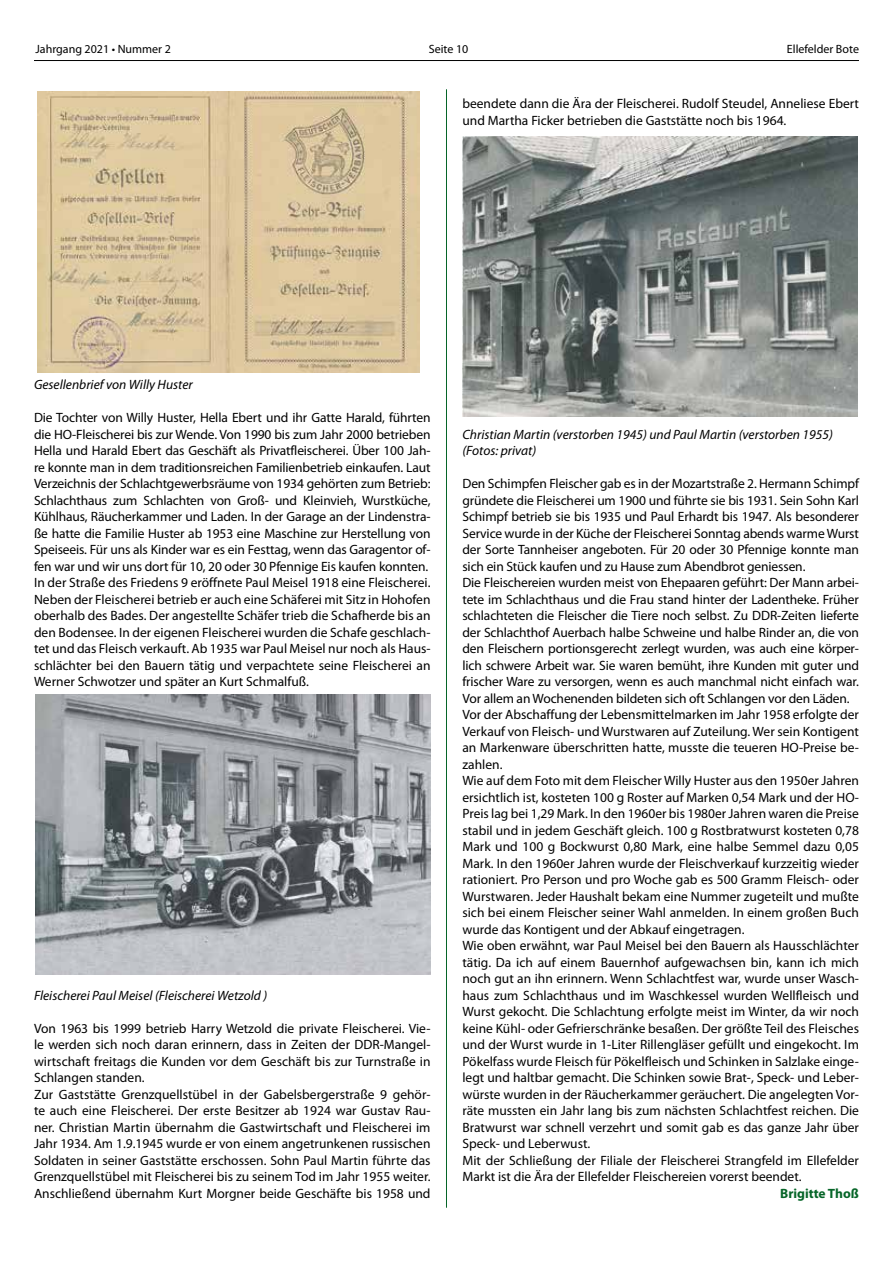
<style>
.page{position:relative;width:893px;height:1263px;background:#fff}
.page>*{position:absolute;margin:0;border:0;box-sizing:border-box;transform-origin:0 0}
.t1{font:13.5px/16.5px "Myriad Pro";color:#000}
.t2{font:italic 13.5px/16.5px "Myriad Pro";color:#000}
.t3{font:700 13.5px "Myriad Pro";color:#066528}
.t4{font:12px "Myriad Pro";color:#000}
</style>
<div class="page">
<hr style="left:34px;top:60px;width:825px;height:1px;background:#000">
<hr style="left:446px;top:89px;width:1px;height:1119px;background:#066528">
<img style="left:37px;top:92px;width:383px;height:281px">
<img style="left:462px;top:136px;width:396px;height:281px">
<img style="left:35px;top:694px;width:396px;height:281px">
<p class="t4" style="left:36px;top:42px;width:137px">Jahrgang 2021 • Nummer 2</p>
<p class="t4" style="left:429px;top:42px;width:41px">Seite 10</p>
<p class="t4" style="left:787px;top:42px;width:74px">Ellefelder Bote</p>
<p class="t1" style="left:462px;top:95px;width:398px">beendete dann die Ära der Fleischerei. Rudolf Steudel, Anneliese Ebert und Martha Ficker betrieben die Gaststätte noch bis 1964.</p>
<p class="t2" style="left:34px;top:376px;width:160px">Gesellenbrief von Willy Huster</p>
<p class="t1" style="left:34px;top:409px;width:398px">Die Tochter von Willy Huster, Hella Ebert und ihr Gatte Harald, führten die HO-Fleischerei bis zur Wende. Von 1990 bis zum Jahr 2000 betrieben Hella und Harald Ebert das Geschäft als Privatfleischerei. Über 100 Jah&shy;re konnte man in dem traditionsreichen Familienbetrieb einkaufen. Laut Verzeichnis der Schlachtgewerbsräume von 1934 gehörten zum Betrieb:<br>Schlachthaus zum Schlachten von Groß- und Kleinvieh, Wurstküche, Kühlhaus, Räucherkammer und Laden. In der Garage an der Lindenstra&shy;ße hatte die Familie Huster ab 1953 eine Maschine zur Herstellung von Speiseeis. Für uns als Kinder war es ein Festtag, wenn das Garagentor of&shy;fen war und wir uns dort für 10, 20 oder 30 Pfennige Eis kaufen konnten.<br>In der Straße des Friedens 9 eröffnete Paul Meisel 1918 eine Fleischerei.<br>Neben der Fleischerei betrieb er auch eine Schäferei mit Sitz in Hohofen oberhalb des Bades. Der angestellte Schäfer trieb die Schafherde bis an den Bodensee. In der eigenen Fleischerei wurden die Schafe geschlach&shy;tet und das Fleisch verkauft. Ab 1935 war Paul Meisel nur noch als Haus&shy;schlächter bei den Bauern tätig und verpachtete seine Fleischerei an Werner Schwotzer und später an Kurt Schmalfuß.</p>
<p class="t2" style="left:34px;top:986px;width:235px">Fleischerei Paul Meisel (Fleischerei Wetzold )</p>
<p class="t1" style="left:34px;top:1019px;width:398px">Von 1963 bis 1999 betrieb Harry Wetzold die private Fleischerei. Vie&shy;le werden sich noch daran erinnern, dass in Zeiten der DDR-Mangel&shy;wirtschaft freitags die Kunden vor dem Geschäft bis zur Turnstraße in Schlangen standen.<br>Zur Gaststätte Grenzquellstübel in der Gabelsbergerstraße 9 gehör&shy;te auch eine Fleischerei. Der erste Besitzer ab 1924 war Gustav Rau&shy;ner. Christian Martin übernahm die Gastwirtschaft und Fleischerei im Jahr 1934. Am 1.9.1945 wurde er von einem angetrunkenen russischen Soldaten in seiner Gaststätte erschossen. Sohn Paul Martin führte das Grenzquellstübel mit Fleischerei bis zu seinem Tod im Jahr 1955 weiter.<br>Anschließend übernahm Kurt Morgner beide Geschäfte bis 1958 und</p>
<p class="t2" style="left:462px;top:426px;width:372px">Christian Martin (verstorben 1945) und Paul Martin (verstorben 1955) (Fotos: privat)</p>
<p class="t1" style="left:462px;top:475px;width:398px">Den Schimpfen Fleischer gab es in der Mozartstraße 2. Hermann Schimpf gründete die Fleischerei um 1900 und führte sie bis 1931. Sein Sohn Karl Schimpf betrieb sie bis 1935 und Paul Erhardt bis 1947. Als besonderer Service wurde in der Küche der Fleischerei Sonntag abends warme Wurst der Sorte Tannheiser angeboten. Für 20 oder 30 Pfennige konnte man sich ein Stück kaufen und zu Hause zum Abendbrot geniessen.<br>Die Fleischereien wurden meist von Ehepaaren geführt: Der Mann arbei&shy;tete im Schlachthaus und die Frau stand hinter der Ladentheke. Früher schlachteten die Fleischer die Tiere noch selbst. Zu DDR-Zeiten lieferte der Schlachthof Auerbach halbe Schweine und halbe Rinder an, die von den Fleischern portionsgerecht zerlegt wurden, was auch eine körper&shy;lich schwere Arbeit war. Sie waren bemüht, ihre Kunden mit guter und frischer Ware zu versorgen, wenn es auch manchmal nicht einfach war.<br>Vor allem an Wochenenden bildeten sich oft Schlangen vor den Läden.<br>Vor der Abschaffung der Lebensmittelmarken im Jahr 1958 erfolgte der Verkauf von Fleisch- und Wurstwaren auf Zuteilung. Wer sein Kontigent an Markenware überschritten hatte, musste die teueren HO-Preise be&shy;zahlen.<br>Wie auf dem Foto mit dem Fleischer Willy Huster aus den 1950er Jahren ersichtlich ist, kosteten 100 g Roster auf Marken 0,54 Mark und der HO-Preis lag bei 1,29 Mark. In den 1960er bis 1980er Jahren waren die Preise stabil und in jedem Geschäft gleich. 100 g Rostbratwurst kosteten 0,78<br>Mark und 100 g Bockwurst 0,80 Mark, eine halbe Semmel dazu 0,05<br>Mark. In den 1960er Jahren wurde der Fleischverkauf kurzzeitig wieder rationiert. Pro Person und pro Woche gab es 500 Gramm Fleisch- oder Wurstwaren. Jeder Haushalt bekam eine Nummer zugeteilt und mußte sich bei einem Fleischer seiner Wahl anmelden. In einem großen Buch wurde das Kontigent und der Abkauf eingetragen.<br>Wie oben erwähnt, war Paul Meisel bei den Bauern als Hausschlächter tätig. Da ich auf einem Bauernhof aufgewachsen bin, kann ich mich noch gut an ihn erinnern. Wenn Schlachtfest war, wurde unser Wasch&shy;haus zum Schlachthaus und im Waschkessel wurden Wellfleisch und Wurst gekocht. Die Schlachtung erfolgte meist im Winter, da wir noch keine Kühl- oder Gefrierschränke besaßen. Der größte Teil des Fleisches und der Wurst wurde in 1-Liter Rillengläser gefüllt und eingekocht. Im Pökelfass wurde Fleisch für Pökelfleisch und Schinken in Salzlake einge&shy;legt und haltbar gemacht. Die Schinken sowie Brat-, Speck- und Leber&shy;würste wurden in der Räucherkammer geräuchert. Die angelegten Vor&shy;räte mussten ein Jahr lang bis zum nächsten Schlachtfest reichen. Die Bratwurst war schnell verzehrt und somit gab es das ganze Jahr über Speck- und Leberwust.<br>Mit der Schließung der Filiale der Fleischerei Strangfeld im Ellefelder Markt ist die Ära der Ellefelder Fleischereien vorerst beendet.</p>
<p class="t3" style="left:780px;top:1184px;width:80px">Brigitte Thoß</p>
</div>
